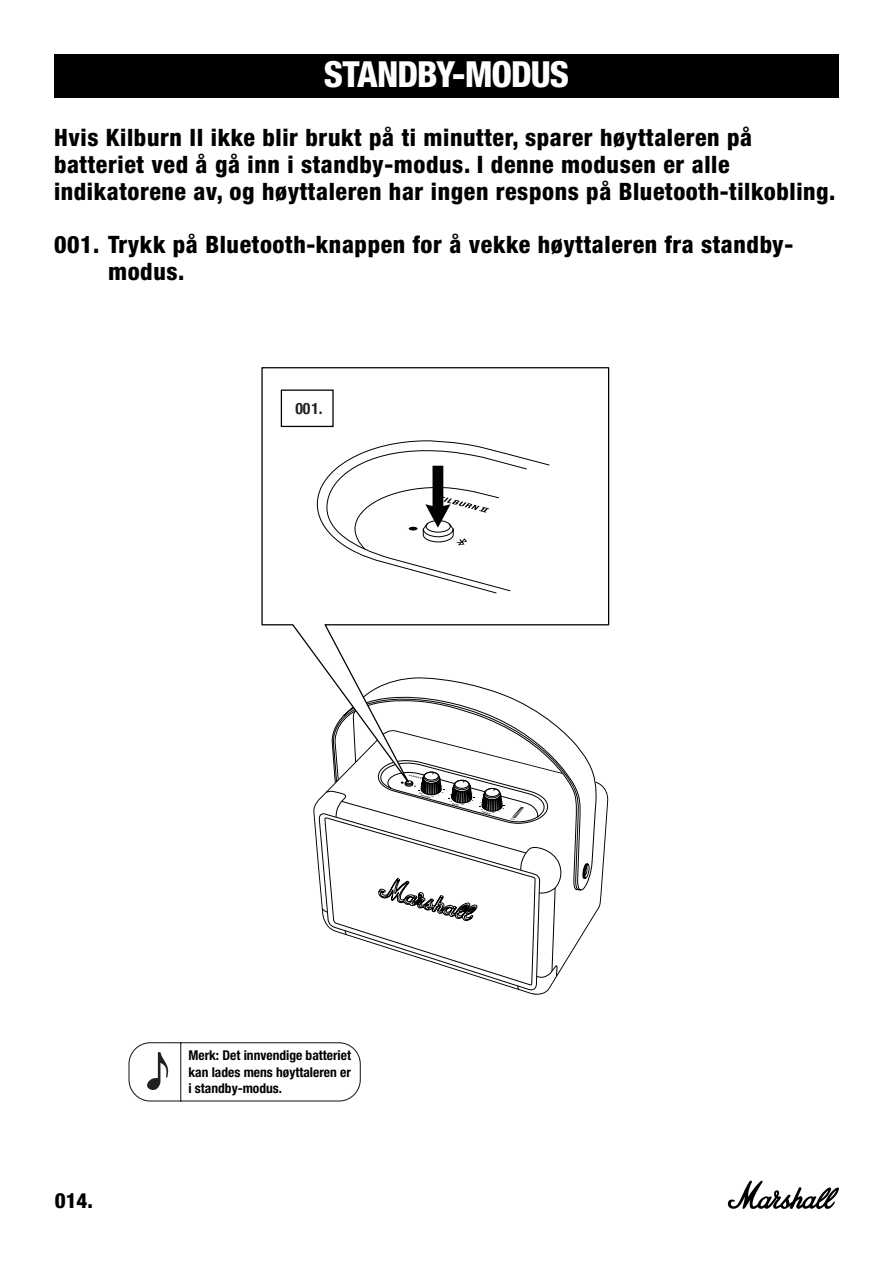
<style>
.page{position:relative;width:893px;height:1263px;background:#fff}
.page>*{position:absolute;margin:0;border:0;box-sizing:border-box;transform-origin:0 0}
.t1{font:800 condensed 36px "Helvetica Neue LT Pro";letter-spacing:-.03em;color:#fff}
.t2{font:800 condensed 24px/27px "Helvetica Neue LT Pro";letter-spacing:.025em;color:#000}
.t3{font:800 condensed 21px "Helvetica Neue LT Std";color:#000}
.t4{font:700 condensed 15.75px "Helvetica Neue";color:#241f21}
.t5{font:700 condensed 13.5px/16.5px "Helvetica Neue LT Pro";color:#000;text-align:justify}
.s1{font-family:"Helvetica Neue LT Std"}
</style>
<div class="page">
<svg style="left:727px;top:1180px;width:112px;height:29px"></svg>
<div style="left:54px;top:54px;width:785px;height:44px;background:#000"></div>
<svg style="left:128px;top:1042px;width:233px;height:60px"></svg>
<svg style="left:313px;top:797px;width:296px;height:198px"></svg>
<svg style="left:548px;top:797px;width:45px;height:193px"></svg>
<svg style="left:319px;top:797px;width:229px;height:195px"></svg>
<svg style="left:261px;top:367px;width:349px;height:430px"></svg>
<svg style="left:316px;top:441px;width:234px;height:153px"></svg>
<div style="left:408px;top:526px;width:10px;height:5px;background:#000101;border-radius:50%"></div>
<div style="left:407px;top:525px;width:12px;height:7px;border:2px solid #fff;border-radius:50%"></div>
<div style="left:281px;top:389px;width:53px;height:38px;border:1px solid #000101"></div>
<h1 class="t1" style="left:324px;top:52px;width:247px">STANDBY-MODUS</h1>
<p class="t2" style="left:54px;top:123px;width:783px">Hvis Kilburn II ikke blir brukt på ti minutter, sparer høyttaleren på batteriet ved å gå inn i standby-modus. I denne modusen er alle indikatorene av, og høyttaleren har ingen respons på Bluetooth-tilkobling.</p>
<p class="t2" style="left:108px;top:231px;width:687px;text-indent:-54px"><span class="s1">001.</span> Trykk på Bluetooth-knappen for å vekke høyttaleren fra standby&shy;modus.</p>
<p class="t4" style="left:295px;top:396px;width:29px">001.</p>
<p class="t3" style="left:55px;top:1187px;width:40px">014.</p>
<p class="t5" style="left:188px;top:1047px;width:164px">Merk: Det innvendige batteriet kan lades mens høyttaleren er i standby-modus.</p>
</div>
